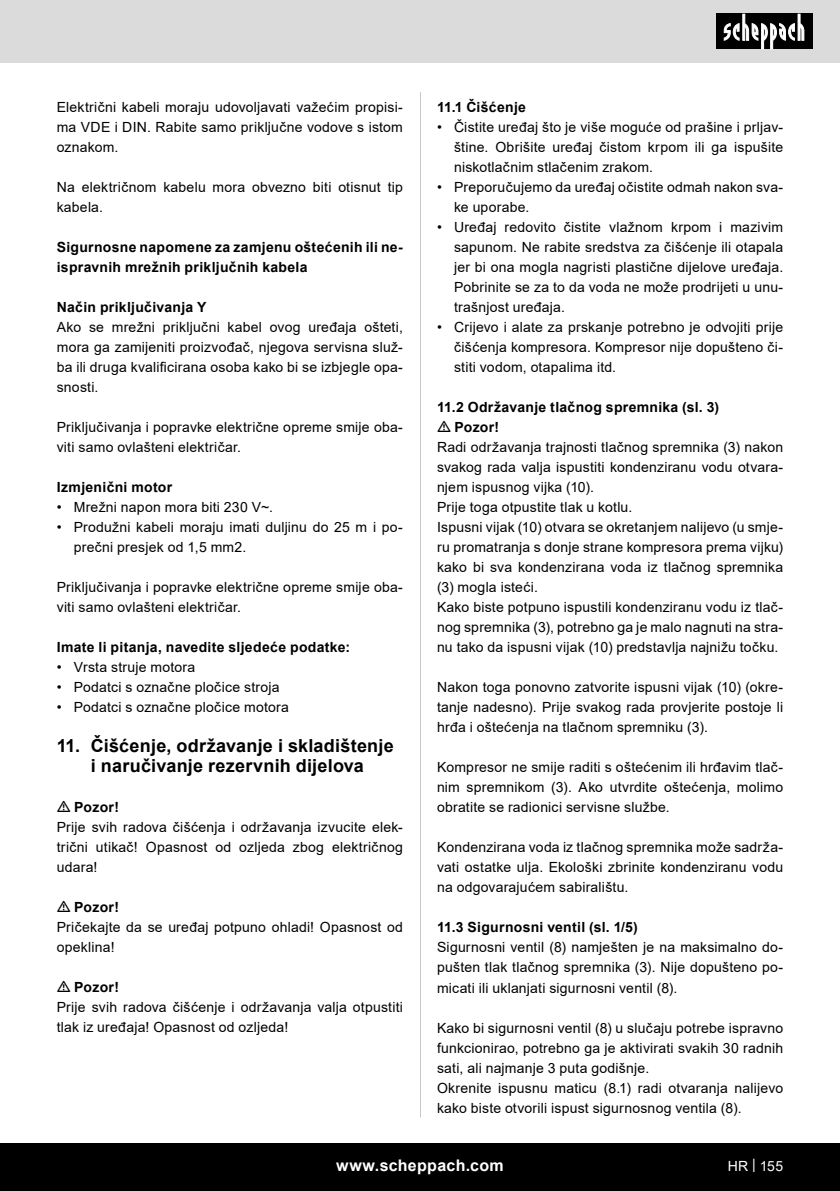
<style>
.page{position:relative;width:840px;height:1191px;background:#fff}
.page>*{position:absolute;margin:0;border:0;box-sizing:border-box;transform-origin:0 0}
.t1{font:700 18px/20px "Arial";letter-spacing:.015em;color:#000;text-align:center}
.t2{font:700 16px "Arial";letter-spacing:.02em;color:#fff}
.t3{font:14px/20px "Arial";letter-spacing:.015em;color:#000;text-align:justify}
.t4{font:700 14px/20px "Arial";letter-spacing:.02em;color:#000}
.t5{font:14px "Arial";color:#fff}
</style>
<div class="page">
<div style="left:0;top:0;width:839px;height:63px;background:#dbdbdb"></div>
<div style="left:0;top:1143px;width:839px;height:48px;background:#000"></div>
<div style="left:716px;top:14px;width:96px;height:35px;background:#000"></div>
<svg style="left:723px;top:14px;width:81px;height:35px"></svg>
<hr style="left:420px;top:92px;width:1px;height:1025px;background:#c7c7c7">
<p class="t3" style="left:57px;top:97px;width:347px">Električni kabeli moraju udovoljavati važećim propisi&shy;ma VDE i DIN. Rabite samo priključne vodove s istom oznakom.</p>
<p class="t3" style="left:57px;top:177px;width:347px">Na električnom kabelu mora obvezno biti otisnut tip kabela.</p>
<p class="t4" style="left:57px;top:237px;width:347px">Sigurnosne napomene za zamjenu oštećenih ili ne&shy;ispravnih mrežnih priključnih kabela</p>
<p class="t4" style="left:57px;top:297px;width:151px">Način priključivanja Y</p>
<p class="t3" style="left:57px;top:317px;width:347px">Ako se mrežni priključni kabel ovog uređaja ošteti, mora ga zamijeniti proizvođač, njegova servisna služ&shy;ba ili druga kvalificirana osoba kako bi se izbjegle opa&shy;snosti.</p>
<p class="t3" style="left:57px;top:417px;width:347px">Priključivanja i popravke električne opreme smije oba&shy;viti samo ovlašteni električar.</p>
<p class="t4" style="left:57px;top:477px;width:117px">Izmjenični motor</p>
<p class="t3" style="left:57px;top:497px;width:218px">• Mrežni napon mora biti 230 V~.</p>
<p class="t3" style="left:74px;top:517px;width:330px;text-indent:-17px">• Produžni kabeli moraju imati duljinu do 25 m i po&shy;prečni presjek od 1,5 mm2.</p>
<p class="t3" style="left:57px;top:577px;width:347px">Priključivanja i popravke električne opreme smije oba&shy;viti samo ovlašteni električar.</p>
<p class="t4" style="left:57px;top:637px;width:295px">Imate li pitanja, navedite sljedeće podatke:</p>
<p class="t3" style="left:57px;top:657px;width:140px">• Vrsta struje motora</p>
<p class="t3" style="left:57px;top:677px;width:224px">• Podatci s označne pločice stroja</p>
<p class="t3" style="left:57px;top:697px;width:233px">• Podatci s označne pločice motora</p>
<p class="t1" style="left:57px;top:736px;width:338px">11. Čišćenje, održavanje i skladištenje i naručivanje rezervnih dijelova</p>
<p class="t4" style="left:74px;top:797px;width:46px">Pozor!</p>
<p class="t3" style="left:57px;top:817px;width:347px">Prije svih radova čišćenja i održavanja izvucite elek&shy;trični utikač! Opasnost od ozljeda zbog električnog udara!</p>
<p class="t4" style="left:74px;top:897px;width:46px">Pozor!</p>
<p class="t3" style="left:57px;top:917px;width:347px">Pričekajte da se uređaj potpuno ohladi! Opasnost od opeklina!</p>
<p class="t4" style="left:74px;top:977px;width:46px">Pozor!</p>
<p class="t3" style="left:57px;top:997px;width:347px">Prije svih radova čišćenje i održavanja valja otpustiti tlak iz uređaja! Opasnost od ozljeda!</p>
<p class="t4" style="left:437px;top:97px;width:90px">11.1 Čišćenje</p>
<p class="t3" style="left:454px;top:117px;width:330px;text-indent:-17px">• Čistite uređaj što je više moguće od prašine i prljav&shy;štine. Obrišite uređaj čistom krpom ili ga ispušite niskotlačnim stlačenim zrakom.</p>
<p class="t3" style="left:454px;top:177px;width:330px;text-indent:-17px">• Preporučujemo da uređaj očistite odmah nakon sva&shy;ke uporabe.</p>
<p class="t3" style="left:454px;top:217px;width:330px;text-indent:-17px">• Uređaj redovito čistite vlažnom krpom i mazivim sapunom. Ne rabite sredstva za čišćenje ili otapala jer bi ona mogla nagristi plastične dijelove uređaja.<br>Pobrinite se za to da voda ne može prodrijeti u unu&shy;trašnjost uređaja.</p>
<p class="t3" style="left:454px;top:317px;width:330px;text-indent:-17px">• Crijevo i alate za prskanje potrebno je odvojiti prije čišćenja kompresora. Kompresor nije dopušteno či&shy;stiti vodom, otapalima itd.</p>
<p class="t4" style="left:454px;top:397px;width:266px;text-indent:-18px">11.2 Održavanje tlačnog spremnika (sl. 3)<br>Pozor!</p>
<p class="t3" style="left:437px;top:437px;width:347px;text-align:left">Radi održavanja trajnosti tlačnog spremnika (3) nakon svakog rada valja ispustiti kondenziranu vodu otvara&shy;njem ispusnog vijka (10).<br>Prije toga otpustite tlak u kotlu.<br>Ispusni vijak (10) otvara se okretanjem nalijevo (u smje&shy;ru promatranja s donje strane kompresora prema vijku) kako bi sva kondenzirana voda iz tlačnog spremnika (3) mogla isteći.<br>Kako biste potpuno ispustili kondenziranu vodu iz tlač&shy;nog spremnika (3), potrebno ga je malo nagnuti na stra&shy;nu tako da ispusni vijak (10) predstavlja najnižu točku.</p>
<p class="t3" style="left:437px;top:677px;width:347px">Nakon toga ponovno zatvorite ispusni vijak (10) (okre&shy;tanje nadesno). Prije svakog rada provjerite postoje li hrđa i oštećenja na tlačnom spremniku (3).</p>
<p class="t3" style="left:437px;top:757px;width:347px">Kompresor ne smije raditi s oštećenim ili hrđavim tlač&shy;nim spremnikom (3). Ako utvrdite oštećenja, molimo obratite se radionici servisne službe.</p>
<p class="t3" style="left:437px;top:837px;width:347px">Kondenzirana voda iz tlačnog spremnika može sadrža&shy;vati ostatke ulja. Ekološki zbrinite kondenziranu vodu na odgovarajućem sabiralištu.</p>
<p class="t4" style="left:437px;top:917px;width:202px">11.3 Sigurnosni ventil (sl. 1/5)</p>
<p class="t3" style="left:437px;top:937px;width:347px">Sigurnosni ventil (8) namješten je na maksimalno do&shy;pušten tlak tlačnog spremnika (3). Nije dopušteno po&shy;micati ili uklanjati sigurnosni ventil (8).</p>
<p class="t3" style="left:437px;top:1017px;width:347px;text-align:left">Kako bi sigurnosni ventil (8) u slučaju potrebe ispravno funkcionirao, potrebno ga je aktivirati svakih 30 radnih sati, ali najmanje 3 puta godišnje.<br>Okrenite ispusnu maticu (8.1) radi otvaranja nalijevo kako biste otvorili ispust sigurnosnog ventila (8).</p>
<p class="t2" style="left:336px;top:1154px;width:169px">www.scheppach.com</p>
<p class="t5" style="left:727px;top:1156px;width:57px">HR | 155</p>
</div>
